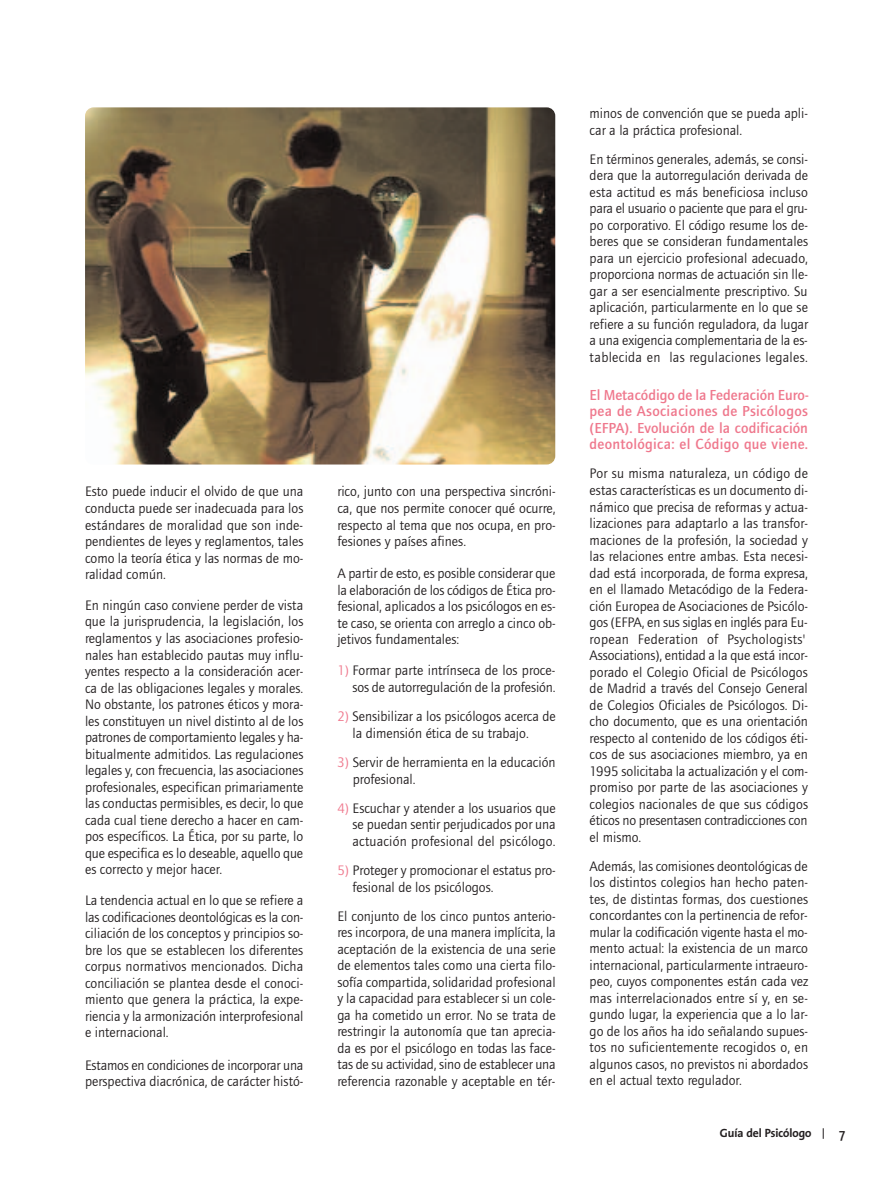
<style>
.page{position:relative;width:893px;height:1191px;background:#fff}
.page>*{position:absolute;margin:0;border:0;box-sizing:border-box;transform-origin:0 0}
.t1{font:500 15px/16.5px "Foundry Journal";letter-spacing:.02em;color:#ef788d;text-align:justify}
.t2{font:14.25px/16.5px "Foundry Journal";color:#231f20;text-align:justify}
.t3{font:600 13.5px "Thesis Sans";color:#231f20}
.t4{font:700 12px "Thesis Sans";color:#231f20}
.s1{color:#ef788d}
</style>
<div class="page">
<img style="left:85px;top:107px;width:470px;height:357px;border-radius:9px">
<p class="t2" style="left:85px;top:483px;width:220px">Esto puede inducir el olvido de que una conducta puede ser inadecuada para los estándares de moralidad que son inde&shy;pendientes de leyes y reglamentos, tales como la teoría ética y las normas de mo&shy;ralidad común.</p>
<p class="t2" style="left:85px;top:597px;width:220px">En ningún caso conviene perder de vista que la jurisprudencia, la legislación, los reglamentos y las asociaciones profesio&shy;nales han establecido pautas muy influ&shy;yentes respecto a la consideración acer&shy;ca de las obligaciones legales y morales.<br>No obstante, los patrones éticos y mora&shy;les constituyen un nivel distinto al de los patrones de comportamiento legales y ha&shy;bitualmente admitidos. Las regulaciones legales y, con frecuencia, las asociaciones profesionales, especifican primariamente las conductas permisibles, es decir, lo que cada cual tiene derecho a hacer en cam&shy;pos específicos. La Ética, por su parte, lo que especifica es lo deseable, aquello que es correcto y mejor hacer.</p>
<p class="t2" style="left:85px;top:892px;width:220px">La tendencia actual en lo que se refiere a las codificaciones deontológicas es la con&shy;ciliación de los conceptos y principios so&shy;bre los que se establecen los diferentes corpus normativos mencionados. Dicha conciliación se plantea desde el conoci&shy;miento que genera la práctica, la expe&shy;riencia y la armonización interprofesional e internacional.</p>
<p class="t2" style="left:85px;top:1056px;width:220px">Estamos en condiciones de incorporar una perspectiva diacrónica, de carácter histó-</p>
<p class="t2" style="left:337px;top:483px;width:220px">rico, junto con una perspectiva sincróni&shy;ca, que nos permite conocer qué ocurre, respecto al tema que nos ocupa, en pro&shy;fesiones y países afines.</p>
<p class="t2" style="left:337px;top:565px;width:220px">A partir de esto, es posible considerar que la elaboración de los códigos de Ética pro&shy;fesional, aplicados a los psicólogos en es&shy;te caso, se orienta con arreglo a cinco ob&shy;jetivos fundamentales:</p>
<p class="t2" style="left:337px;top:662px;width:220px;text-align:right"><span class="s1">1)</span> Formar parte intrínseca de los proce&shy;sos de autorregulación de la profesión.</p>
<p class="t2" style="left:353px;top:708px;width:205px;text-indent:-15px"><span class="s1">2)</span> Sensibilizar a los psicólogos acerca de la dimensión ética de su trabajo.</p>
<p class="t2" style="left:353px;top:754px;width:204px;text-indent:-15px"><span class="s1">3)</span> Servir de herramienta en la educación profesional.</p>
<p class="t2" style="left:353px;top:799px;width:205px;text-indent:-15px"><span class="s1">4)</span> Escuchar y atender a los usuarios que se puedan sentir perjudicados por una actuación profesional del psicólogo.</p>
<p class="t2" style="left:353px;top:862px;width:205px;text-indent:-15px"><span class="s1">5)</span> Proteger y promocionar el estatus pro&shy;fesional de los psicólogos.</p>
<p class="t2" style="left:337px;top:907px;width:220px">El conjunto de los cinco puntos anterio&shy;res incorpora, de una manera implícita, la aceptación de la existencia de una serie de elementos tales como una cierta filo&shy;sofía compartida, solidaridad profesional y la capacidad para establecer si un cole&shy;ga ha cometido un error. No se trata de restringir la autonomía que tan aprecia&shy;da es por el psicólogo en todas las face&shy;tas de su actividad, sino de establecer una referencia razonable y aceptable en tér-</p>
<p class="t2" style="left:590px;top:105px;width:220px">minos de convención que se pueda apli&shy;car a la práctica profesional.</p>
<p class="t2" style="left:590px;top:151px;width:220px">En términos generales, además, se consi&shy;dera que la autorregulación derivada de esta actitud es más beneficiosa incluso para el usuario o paciente que para el gru&shy;po corporativo. El código resume los de&shy;beres que se consideran fundamentales para un ejercicio profesional adecuado, proporciona normas de actuación sin lle&shy;gar a ser esencialmente prescriptivo. Su aplicación, particularmente en lo que se refiere a su función reguladora, da lugar a una exigencia complementaria de la es&shy;tablecida en las regulaciones legales.</p>
<p class="t1" style="left:590px;top:387px;width:220px">El Metacódigo de la Federación Euro&shy;pea de Asociaciones de Psicólogos (EFPA). Evolución de la codificación deontológica: el Código que viene.</p>
<p class="t2" style="left:590px;top:465px;width:220px">Por su misma naturaleza, un código de estas características es un documento di&shy;námico que precisa de reformas y actua&shy;lizaciones para adaptarlo a las transfor&shy;maciones de la profesión, la sociedad y las relaciones entre ambas. Esta necesi&shy;dad está incorporada, de forma expresa, en el llamado Metacódigo de la Federa&shy;ción Europea de Asociaciones de Psicólo&shy;gos (EFPA, en sus siglas en inglés para Eu&shy;ropean Federation of Psychologists' Associations), entidad a la que está incor&shy;porado el Colegio Oficial de Psicólogos de Madrid a través del Consejo General de Colegios Oficiales de Psicólogos. Di&shy;cho documento, que es una orientación respecto al contenido de los códigos éti&shy;cos de sus asociaciones miembro, ya en 1995 solicitaba la actualización y el com&shy;promiso por parte de las asociaciones y colegios nacionales de que sus códigos éticos no presentasen contradicciones con el mismo.</p>
<p class="t2" style="left:590px;top:857px;width:220px">Además, las comisiones deontológicas de los distintos colegios han hecho paten&shy;tes, de distintas formas, dos cuestiones concordantes con la pertinencia de refor&shy;mular la codificación vigente hasta el mo&shy;mento actual: la existencia de un marco internacional, particularmente intraeuro&shy;peo, cuyos componentes están cada vez mas interrelacionados entre sí y, en se&shy;gundo lugar, la experiencia que a lo lar&shy;go de los años ha ido señalando supues&shy;tos no suficientemente recogidos o, en algunos casos, no previstos ni abordados en el actual texto regulador.</p>
<p class="t4" style="left:720px;top:1128px;width:93px">Guía del Psicólogo</p>
<p class="t3" style="left:839px;top:1128px;width:8px">7</p>
</div>
